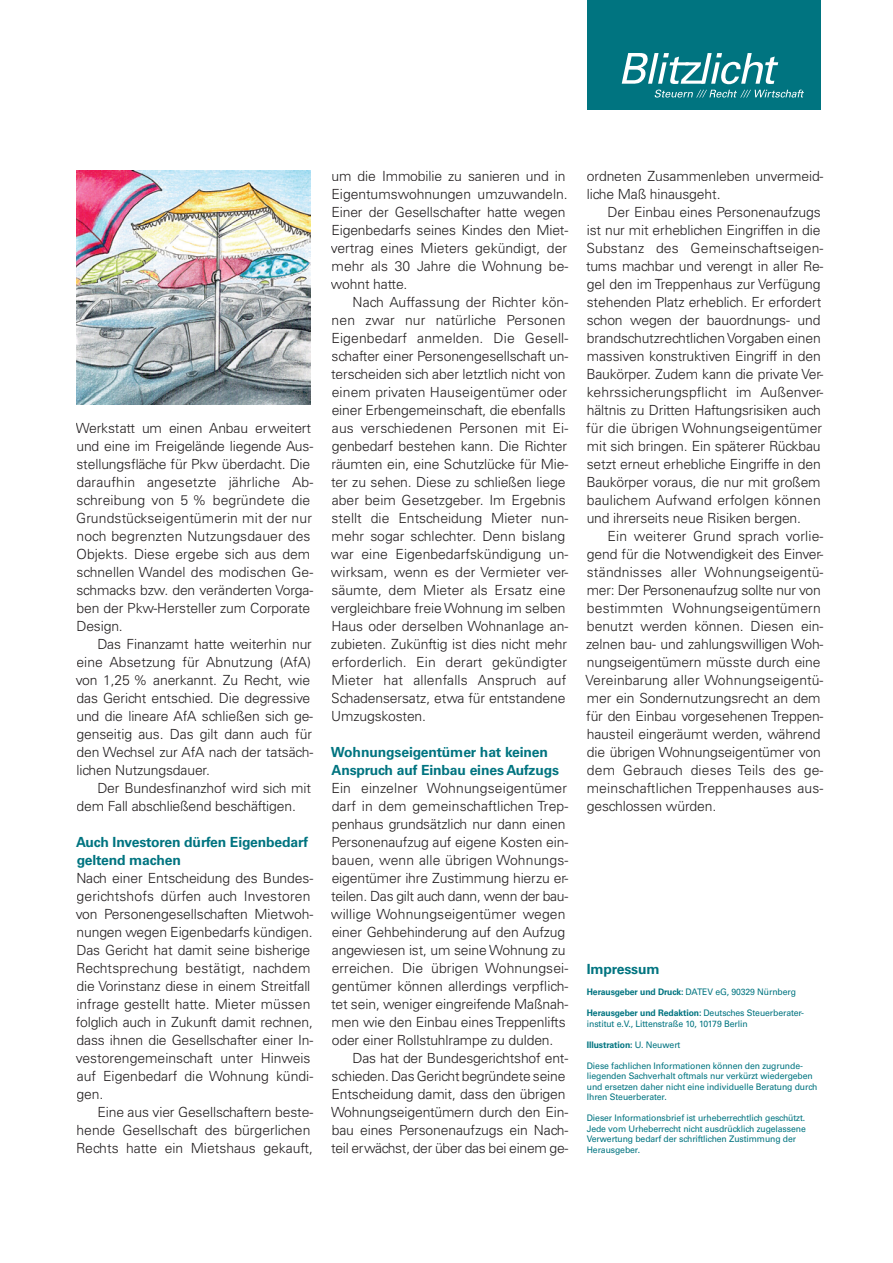
<style>
.page{position:relative;width:893px;height:1263px;background:#fff}
.page>*{position:absolute;margin:0;border:0;box-sizing:border-box;transform-origin:0 0}
.t1{font:300 13.95px/18px "Univers LT Std";letter-spacing:-.01em;color:#231f20}
.t2{font:700 13.95px/18px "Univers LT Std";letter-spacing:-.01em;color:#007480}
.t3{font:9px/10.5px "Univers LT Std";letter-spacing:-.01em;color:#007480;scale:.96 1}
.t4{font:700 9px "Univers LT Std";letter-spacing:-.01em;color:#007480;scale:.96 1}
.s1{font-weight:700}
.s2{font-weight:400}
</style>
<div class="page">
<div style="left:587px;top:0;width:234px;height:110px;background:#007480"></div>
<svg style="left:622px;top:53px;width:156px;height:31px"></svg>
<svg style="left:655px;top:90px;width:149px;height:8px"></svg>
<img style="left:77px;top:171px;width:233px;height:234px">
<p class="t1" style="left:76px;top:419px;width:239px">Werkstatt um einen Anbau erweitert und eine im Freigelände liegende Aus&shy;stellungsfläche für Pkw überdacht. Die daraufhin angesetzte jährliche Ab&shy;schreibung von 5 % begründete die Grundstückseigentümerin mit der nur noch begrenzten Nutzungsdauer des Objekts. Diese ergebe sich aus dem schnellen Wandel des modischen Ge&shy;schmacks bzw. den veränderten Vorga&shy;ben der Pkw-Hersteller zum Corporate Design.</p>
<p class="t1" style="left:76px;top:635px;width:239px;text-indent:22px">Das Finanzamt hatte weiterhin nur eine Absetzung für Abnutzung (AfA) von 1,25 % anerkannt. Zu Recht, wie das Gericht entschied. Die degressive und die lineare AfA schließen sich ge&shy;genseitig aus. Das gilt dann auch für den Wechsel zur AfA nach der tatsäch&shy;lichen Nutzungsdauer.</p>
<p class="t1" style="left:77px;top:779px;width:236px;text-indent:21px">Der Bundesfinanzhof wird sich mit dem Fall abschließend beschäftigen.</p>
<p class="t2" style="left:76px;top:833px;width:233px">Auch Investoren dürfen Eigenbedarf geltend machen</p>
<p class="t1" style="left:76px;top:869px;width:239px">Nach einer Entscheidung des Bundes&shy;gerichtshofs dürfen auch Investoren von Personengesellschaften Mietwoh&shy;nungen wegen Eigenbedarfs kündigen.<br>Das Gericht hat damit seine bisherige Rechtsprechung bestätigt, nachdem die Vorinstanz diese in einem Streitfall infrage gestellt hatte. Mieter müssen folglich auch in Zukunft damit rechnen, dass ihnen die Gesellschafter einer In&shy;vestorengemeinschaft unter Hinweis auf Eigenbedarf die Wohnung kündi&shy;gen.</p>
<p class="t1" style="left:76px;top:1103px;width:238px;text-indent:21px">Eine aus vier Gesellschaftern beste&shy;hende Gesellschaft des bürgerlichen<br>Rechts hatte ein Mietshaus gekauft,</p>
<p class="t1" style="left:331px;top:167px;width:239px">um die Immobilie zu sanieren und in<br>Eigentumswohnungen umzuwandeln.<br>Einer der Gesellschafter hatte wegen<br>Eigenbedarfs seines Kindes den Miet&shy;vertrag eines Mieters gekündigt, der mehr als 30 Jahre die Wohnung be&shy;wohnt hatte.</p>
<p class="t1" style="left:331px;top:293px;width:239px;text-indent:22px">Nach Auffassung der Richter kön&shy;nen zwar nur natürliche Personen Eigenbe darf anmelden. Die Gesell&shy;schafter einer Personengesellschaft un&shy;terscheiden sich aber letztlich nicht von einem privaten Hauseigentümer oder einer Erbengemeinschaft, die ebenfalls aus verschiedenen Personen mit Ei&shy;genbedarf bestehen kann. Die Richter räumten ein, eine Schutzlücke für Mie&shy;ter zu sehen. Diese zu schließen liege aber beim Gesetzgeber. Im Ergebnis stellt die Entscheidung Mieter nun&shy;mehr sogar schlechter. Denn bislang war eine Eigenbedarfskündigung un&shy;wirksam, wenn es der Vermieter ver&shy;säumte, dem Mieter als Ersatz eine vergleichbare freie Wohnung im selben Haus oder derselben Wohnanlage an&shy;zubieten. Zukünftig ist dies nicht mehr erforderlich. Ein derart gekündigter Mieter hat allenfalls Anspruch auf Schadensersatz, etwa für entstandene Umzugskosten.</p>
<p class="t2" style="left:331px;top:743px;width:230px">Wohnungseigentümer hat keinen<br>Anspruch auf Einbau eines Aufzugs</p>
<p class="t1" style="left:331px;top:779px;width:239px">Ein einzelner Wohnungseigentümer darf in dem gemeinschaftlichen Trep&shy;penhaus grundsätzlich nur dann einen Personenaufzug auf eigene Kosten ein&shy;bauen, wenn alle übrigen Wohnungs&shy;eigentümer ihre Zustimmung hierzu er&shy;teilen. Das gilt auch dann, wenn der bau&shy;willige Wohnungseigentümer wegen einer Gehbehinderung auf den Aufzug angewiesen ist, um seine Wohnung zu erreichen. Die übrigen Wohnungsei&shy;gen tümer können allerdings verpflich&shy;tet sein, weniger eingreifende Maß nah&shy;men wie den Einbau eines Treppenlifts oder einer Rollstuhlrampe zu dulden.</p>
<p class="t1" style="left:331px;top:1049px;width:239px;text-indent:21px">Das hat der Bundesgerichtshof ent&shy;schieden. Das Gericht begründete seine Entscheidung damit, dass den übrigen Wohnungseigentümern durch den Ein&shy;bau eines Personenaufzugs ein Nach&shy;teil erwächst, der über das bei einem ge-</p>
<p class="t1" style="left:587px;top:167px;width:238px">ordneten Zusammenleben unvermeid&shy;liche Maß hinausgeht.</p>
<p class="t1" style="left:586px;top:203px;width:239px;text-indent:21px">Der Einbau eines Personenaufzugs ist nur mit erheblichen Eingriffen in die Substanz des Gemeinschaftseigen&shy;tums machbar und verengt in aller Re&shy;gel den im Treppenhaus zur Verfügung stehenden Platz erheblich. Er erfordert schon wegen der bauordnungs- und brandschutzrechtlichen Vorgaben einen massiven konstruktiven Eingriff in den Baukörper. Zudem kann die private Ver&shy;kehrssicherungspflicht im Außenver&shy;hältnis zu Dritten Haftungsrisiken auch für die übrigen Wohnungseigentümer mit sich bringen. Ein späterer Rückbau setzt erneut erhebliche Eingriffe in den Baukörper voraus, die nur mit großem baulichem Aufwand erfolgen können und ihrerseits neue Risiken bergen.</p>
<p class="t1" style="left:586px;top:527px;width:239px;text-indent:22px">Ein weiterer Grund sprach vorlie&shy;gend für die Notwendigkeit des Einver&shy;ständnisses aller Wohnungseigentü&shy;mer: Der Personenaufzug sollte nur von bestimmten Wohnungseigentümern benutzt werden können. Diesen ein&shy;zelnen bau- und zahlungswilligen Woh&shy;nungseigentümern müsste durch eine Vereinbarung aller Wohnungseigentü&shy;mer ein Sondernutzungsrecht an dem für den Einbau vorgesehenen Treppen&shy;hausteil eingeräumt werden, während die übrigen Wohnungseigentümer von dem Gebrauch dieses Teils des ge&shy;meinschaftlichen Treppenhauses aus&shy;geschlossen würden.</p>
<p class="t2" style="left:587px;top:960px;width:74px">Impressum</p>
<p class="t3" style="left:587px;top:987px;width:219px"><span class="s1">Herausgeber und Druck:</span> DATEV eG, 90329 Nürnberg</p>
<p class="t3" style="left:587px;top:1008px;width:228px"><span class="s1">Herausgeber und Redaktion:</span> Deutsches Steuerberater&shy;institut e.V., Littenstraße 10, 10179 Berlin</p>
<p class="t4" style="left:587px;top:1039px;width:99px">Illustration: <span class="s2">U. Neuwert</span></p>
<p class="t3" style="left:587px;top:1060px;width:242px">Diese fachlichen Informationen können den zugrunde&shy;liegenden Sachverhalt oftmals nur verkürzt wiedergeben und ersetzen daher nicht eine individuelle Beratung durch Ihren Steuerberater.</p>
<p class="t3" style="left:587px;top:1113px;width:230px">Dieser Informationsbrief ist urheberrechtlich geschützt.<br>Jede vom Urheberrecht nicht ausdrücklich zugelassene Verwertung bedarf der schriftlichen Zustimmung der Herausgeber.</p>
</div>
